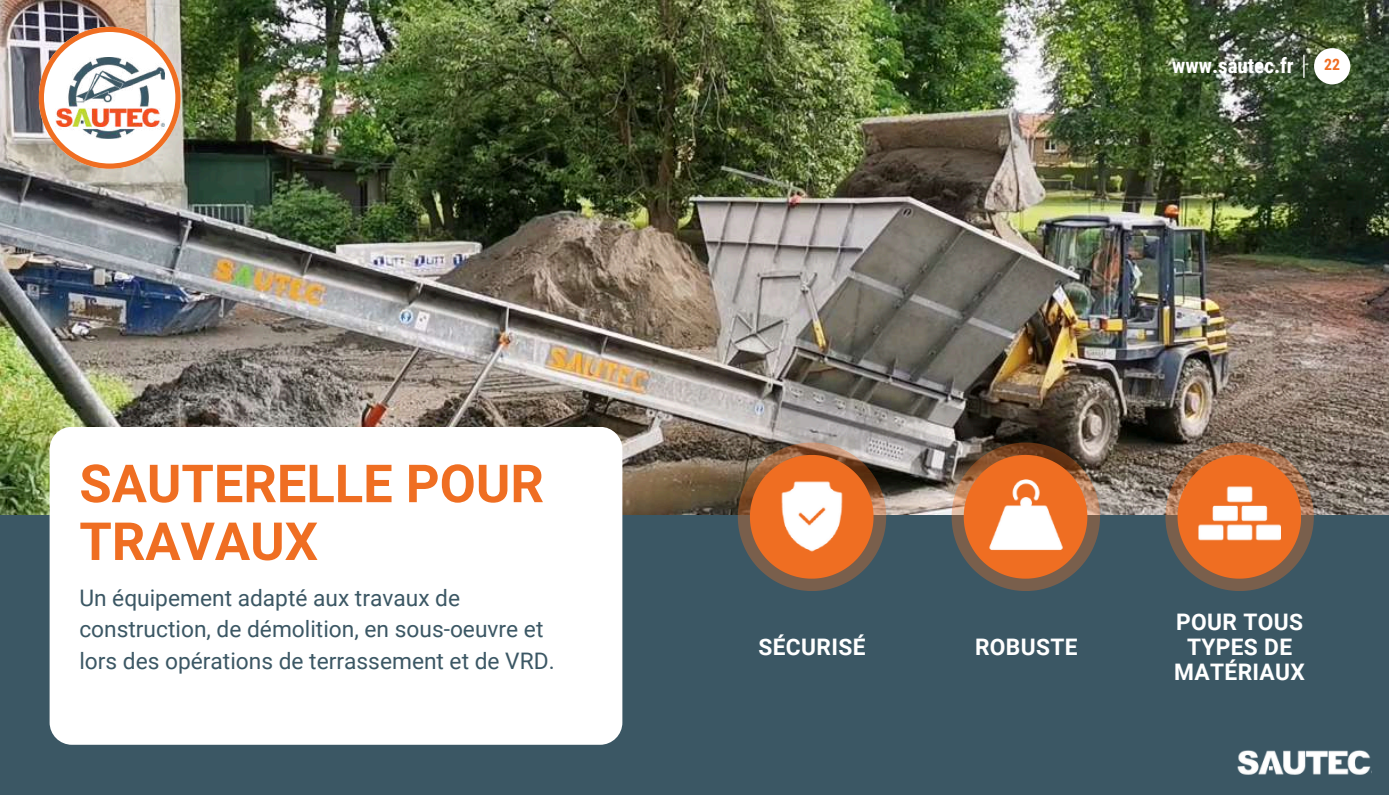
<style>
.page{position:relative;width:1389px;height:795px;background:#fff}
.page>*{position:absolute;margin:0;border:0;box-sizing:border-box;transform-origin:0 0}
.t1{font:700 52.5px/57.8px "Roboto";color:#ef6e22}
.t2{font:22.75px/31.5px "Roboto";color:#3b5764}
.t3{font:700 22.75px/24.8px "Roboto";letter-spacing:.015em;color:#fff;text-align:center}
.t4{font:700 21px "Roboto Condensed";color:#fff}
.t5{font:700 15.75px "Roboto Condensed";color:#ef6e22}
</style>
<div class="page">
<div style="left:0;top:0;width:1388px;height:794px;background:#3b5764"></div>
<img style="left:0;top:0;width:1389px;height:514px">
<svg style="left:39px;top:27px;width:141px;height:141px;background:#e3c8b7"></svg>
<img style="left:55px;top:58px;width:109px;height:80px">
<svg style="left:1303px;top:55px;width:1px;height:23px"></svg>
<div style="left:1314px;top:48px;width:36px;height:36px;background:#fff;border-radius:50%"></div>
<svg style="left:1165px;top:442px;width:148px;height:148px;background:#9e6744"></svg>
<img style="left:1198px;top:473px;width:82px;height:86px">
<svg style="left:738px;top:442px;width:148px;height:148px;background:#9b6643"></svg>
<svg style="left:951px;top:442px;width:149px;height:148px;background:#9d6441"></svg>
<img style="left:771px;top:473px;width:81px;height:86px">
<img style="left:985px;top:474px;width:80px;height:80px">
<div style="left:50px;top:426px;width:572px;height:318px;background:#fff;border-radius:22px"></div>
<img style="left:1237px;top:750px;width:134px;height:25px">
<h1 class="t1" style="left:79px;top:455px;width:466px">SAUTERELLE POUR<br>TRAVAUX</h1>
<p class="t2" style="left:79px;top:582px;width:477px">Un équipement adapté aux travaux de construction, de démolition, en sous-oeuvre et lors des opérations de terrassement et de VRD.</p>
<p class="t4" style="left:1172px;top:53px;width:123px">www.sautec.fr</p>
<p class="t5" style="left:1324px;top:56px;width:17px">22</p>
<p class="t3" style="left:758px;top:634px;width:108px">SÉCURISÉ</p>
<p class="t3" style="left:975px;top:634px;width:104px">ROBUSTE</p>
<p class="t3" style="left:1174px;top:609px;width:132px">POUR TOUS<br>TYPES DE<br>MATÉRIAUX</p>
</div>
